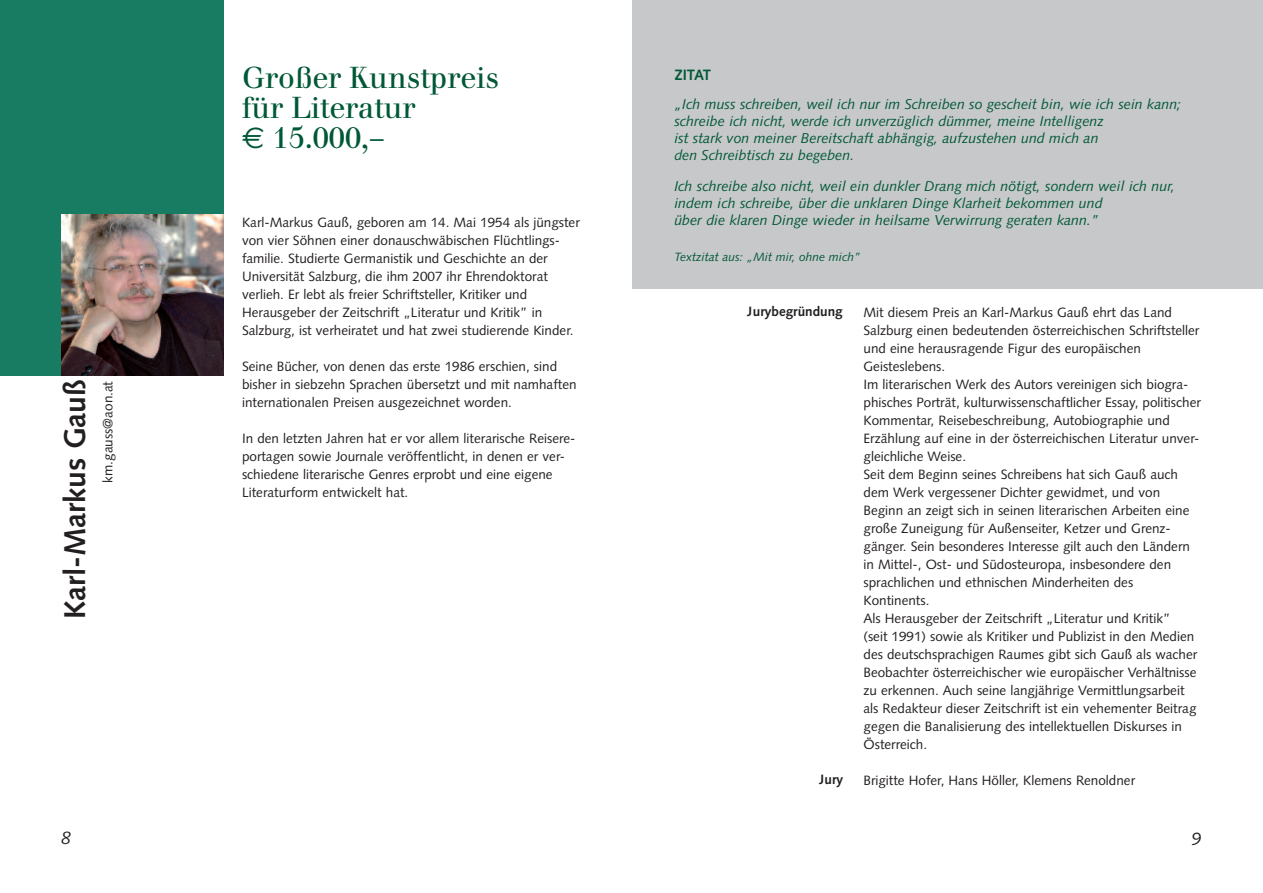
<style>
.page{position:relative;width:1263px;height:893px;background:#fff}
.page>*{position:absolute;margin:0;border:0;box-sizing:border-box;transform-origin:0 0}
.t1{font:30px/30px "Walbaum";color:#005836}
.t2{font:700 30px "Syntax";color:#231f20}
.t3{font:italic 18px "Syntax";color:#231f20}
.t4{font:700 15px "Syntax";letter-spacing:-.035em;color:#005836}
.t5{font:italic 14.25px/17.1px "Syntax";color:#005836}
.t6{font:13.5px/18px "Syntax";color:#231f20}
.t7{font:700 13.5px "Syntax";color:#231f20}
.t8{font:italic 12px "Syntax";color:#005836}
.s1{font-family:"Euro Sans"}
</style>
<div class="page">
<div style="left:0;top:0;width:224px;height:376px;background:#177c61"></div>
<img style="left:62px;top:214px;width:162px;height:162px">
<div style="left:632px;top:0;width:631px;height:289px;background:#c7c8ca"></div>
<h1 class="t2" style="left:63px;top:619px;width:241px;rotate:-90deg">Karl-Markus Gauß</h1>
<p class="t6" style="left:100px;top:482px;width:103px;rotate:-90deg">km.gauss@aon.at</p>
<h1 class="t1" style="left:242px;top:66px;width:259px">Großer Kunstpreis für Literatur<br><span class="s1">€</span> 15.000,–</h1>
<p class="t6" style="left:242px;top:214px;width:339px">Karl-Markus Gauß, geboren am 14. Mai 1954 als jüngster von vier Söhnen einer donauschwäbischen Flüchtlings&shy;familie. Studierte Germanistik und Geschichte an der Universität Salzburg, die ihm 2007 ihr Ehrendoktorat verlieh. Er lebt als freier Schriftsteller, Kritiker und Herausgeber der Zeitschrift „Literatur und Kritik” in Salzburg, ist verheiratet und hat zwei studierende Kinder.</p>
<p class="t6" style="left:242px;top:358px;width:336px">Seine Bücher, von denen das erste 1986 erschien, sind bisher in siebzehn Sprachen übersetzt und mit namhaften internationalen Preisen ausgezeichnet worden.</p>
<p class="t6" style="left:242px;top:430px;width:335px">In den letzten Jahren hat er vor allem literarische Reisere&shy;portagen sowie Journale veröffentlicht, in denen er ver&shy;schiedene literarische Genres erprobt und eine eigene Literaturform entwickelt hat.</p>
<p class="t4" style="left:674px;top:68px;width:38px">ZITAT</p>
<p class="t5" style="left:674px;top:97px;width:508px">„Ich muss schreiben, weil ich nur im Schreiben so gescheit bin, wie ich sein kann; schreibe ich nicht, werde ich unverzüglich dümmer, meine Intelligenz<br>ist stark von meiner Bereitschaft abhängig, aufzustehen und mich an<br>den Schreibtisch zu begeben.</p>
<p class="t5" style="left:674px;top:179px;width:502px">Ich schreibe also nicht, weil ein dunkler Drang mich nötigt, sondern weil ich nur, indem ich schreibe, über die unklaren Dinge Klarheit bekommen und<br>über die klaren Dinge wieder in heilsame Verwirrung geraten kann.”</p>
<p class="t8" style="left:674px;top:252px;width:188px">Textzitat aus: „Mit mir, ohne mich”</p>
<p class="t7" style="left:748px;top:306px;width:97px">Jurybegründung</p>
<p class="t7" style="left:819px;top:774px;width:25px">Jury</p>
<p class="t6" style="left:863px;top:304px;width:339px">Mit diesem Preis an Karl-Markus Gauß ehrt das Land Salzburg einen bedeutenden österreichischen Schriftsteller und eine herausragende Figur des europäischen Geisteslebens.<br>Im literarischen Werk des Autors vereinigen sich biogra&shy;phisches Porträt, kulturwissenschaftlicher Essay, politischer Kommentar, Reisebeschreibung, Autobiographie und Erzählung auf eine in der österreichischen Literatur unver&shy;gleichliche Weise.<br>Seit dem Beginn seines Schreibens hat sich Gauß auch dem Werk vergessener Dichter gewidmet, und von Beginn an zeigt sich in seinen literarischen Arbeiten eine große Zuneigung für Außenseiter, Ketzer und Grenz&shy;gänger. Sein besonderes Interesse gilt auch den Ländern in Mittel-, Ost- und Südosteuropa, insbesondere den sprachlichen und ethnischen Minderheiten des Kontinents.<br>Als Herausgeber der Zeitschrift „Literatur und Kritik”<br>(seit 1991) sowie als Kritiker und Publizist in den Medien des deutschsprachigen Raumes gibt sich Gauß als wacher Beobachter österreichischer wie europäischer Verhältnisse zu erkennen. Auch seine langjährige Vermittlungsarbeit als Redakteur dieser Zeitschrift ist ein vehementer Beitrag gegen die Banalisierung des intellektuellen Diskurses in Österreich.</p>
<p class="t6" style="left:863px;top:772px;width:273px">Brigitte Hofer, Hans Höller, Klemens Renoldner</p>
<h2 class="t3" style="left:61px;top:831px;width:12px">8</h2>
<h2 class="t3" style="left:1192px;top:831px;width:12px">9</h2>
</div>
